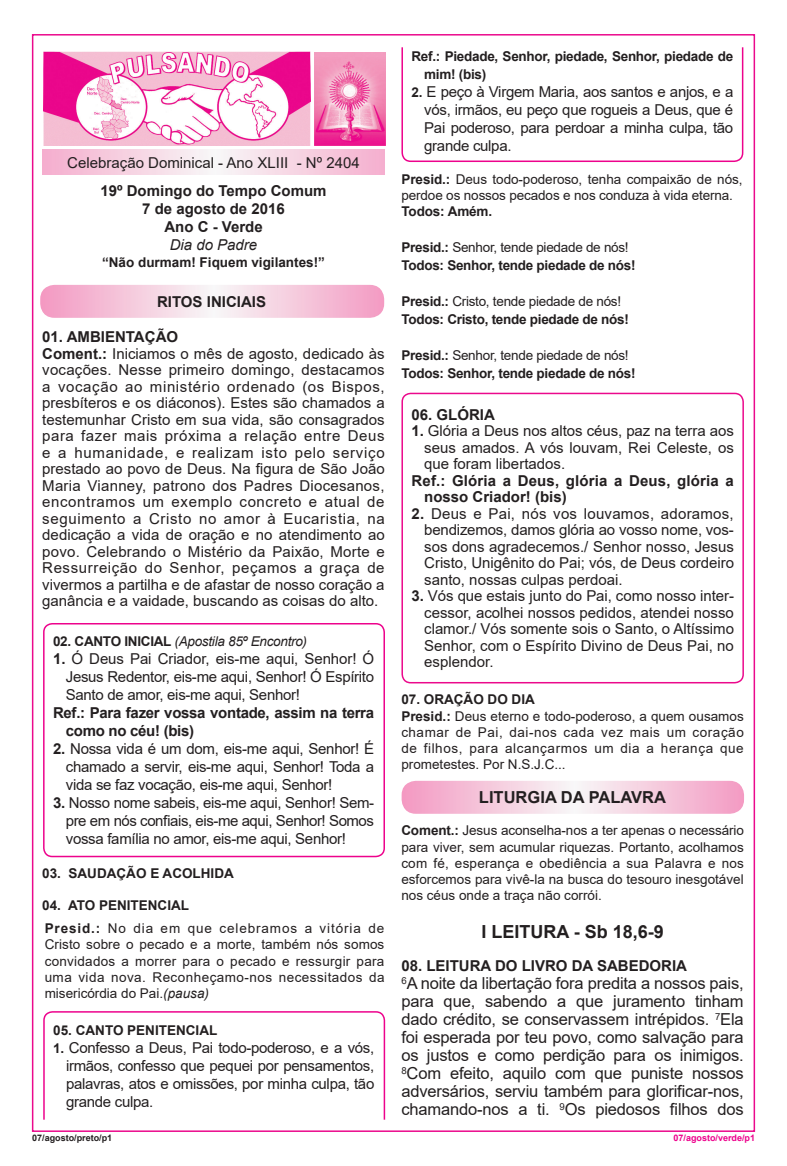
<style>
.page{position:relative;width:787px;height:1166px;background:#fff}
.page>*{position:absolute;margin:0;border:0;box-sizing:border-box;transform-origin:0 0}
.t1{font:700 18px "Arial";color:#231f20}
.t2{font:16.5px/18px "Arial";letter-spacing:-.01em;color:#231f20;text-align:justify}
.t3{font:700 16.5px "Arial";color:#231f20}
.t4{font:15px/16.5px "Arial";color:#231f20;text-align:justify}
.t5{font:700 15px/18px "Arial";color:#231f20;text-align:center}
.t6{font:700 15px/18px "Arial";letter-spacing:-.02em;color:#231f20}
.t7{font:italic 15px "Arial";color:#231f20}
.t8{font:13.5px/16.2px "Arial";color:#231f20;text-align:justify}
.t9{font:700 13.5px/18px "Arial";letter-spacing:-.02em;color:#231f20}
.t10{font:13.5px/16.2px "Arial";letter-spacing:.04em;color:#231f20}
.t11{font:700 13.5px "Arial";color:#231f20}
.t12{font:italic 13.5px "Arial";letter-spacing:-.02em;color:#231f20}
.t13{font:700 9px "Arial";color:#231f20}
.t14{font:700 9px "Arial";color:#ed028c}
.s1{font-weight:700}
.s2{font-weight:700;font-style:normal}
.s3{font-style:italic}
.s4{font-weight:700;font-size:13.5px}
.s5{font-weight:400}
</style>
<div class="page">
<svg style="left:42px;top:285px;width:340px;height:31px;background:#f5c9dd"></svg>
<div style="left:40px;top:285px;width:344px;height:33px;border:2px solid #fff;border-radius:14px"></div>
<svg style="left:403px;top:783px;width:340px;height:29px;background:#f5c9dc"></svg>
<div style="left:401px;top:780px;width:343px;height:33px;border:2px solid #fff;border-radius:14px"></div>
<svg style="left:42px;top:149px;width:343px;height:26px;background:#f6d2e2"></svg>
<img style="left:43px;top:52px;width:267px;height:94px">
<img style="left:315px;top:52px;width:71px;height:94px">
<div style="left:401px;top:392px;width:343px;height:291px;border:2px solid #eb098c;border-radius:9px"></div>
<svg style="left:43px;top:1011px;width:343px;height:109px"></svg>
<svg style="left:401px;top:47px;width:343px;height:115px"></svg>
<div style="left:43px;top:622px;width:342px;height:235px;border:2px solid #ed028c;border-radius:9px"></div>
<p class="t4" style="left:67px;top:154px;width:294px">Celebração Dominical - Ano XLIII - Nº 2404</p>
<p class="t5" style="left:100px;top:182px;width:228px">19º Domingo do Tempo Comum<br>7 de agosto de 2016<br>Ano C - Verde</p>
<p class="t7" style="left:170px;top:235px;width:89px">Dia do Padre</p>
<p class="t11" style="left:102px;top:252px;width:224px">“Não durmam! Fiquem vigilantes!”</p>
<p class="t5" style="left:157px;top:292px;width:110px">RITOS INICIAIS</p>
<p class="t4" style="left:42px;top:328px;width:344px;text-align:left"><span class="s1">01. AMBIENTAÇÃO<br>Coment.:</span> Iniciamos o mês de agosto, dedicado às vocações. Nesse primeiro domingo, destacamos a vocação ao ministério ordenado (os Bispos, presbíteros e os diáconos). Estes são chamados a testemunhar Cristo em sua vida, são consagrados para fazer mais próxima a relação entre Deus e a humanidade, e realizam isto pelo serviço prestado ao povo de Deus. Na figura de São João Maria Vianney, patrono dos Padres Diocesanos, encontramos um exemplo concreto e atual de seguimento a Cristo no amor à Eucaristia, na dedicação a vida de oração e no atendimento ao povo. Celebrando o Mistério da Paixão, Morte e Ressurreição do Senhor, peçamos a graça de vivermos a partilha e de afastar de nosso coração a ganância e a vaidade, buscando as coisas do alto.</p>
<p class="t12" style="left:53px;top:632px;width:255px"><span class="s2">02. CANTO INICIAL</span> (Apostila 85º Encontro)</p>
<p class="t4" style="left:66px;top:649px;width:310px;line-height:18px;text-indent:-13px"><span class="s1">1.</span> Ó Deus Pai Criador, eis-me aqui, Senhor! Ó Jesus Redentor, eis-me aqui, Senhor! Ó Espírito Santo de amor, eis-me aqui, Senhor!</p>
<p class="t6" style="left:66px;top:703px;width:310px;text-indent:-13px">Ref.: Para fazer vossa vontade, assim na terra como no céu! (bis)</p>
<p class="t4" style="left:66px;top:739px;width:310px;line-height:18px;text-indent:-13px"><span class="s1">2.</span> Nossa vida é um dom, eis-me aqui, Senhor! É chamado a servir, eis-me aqui, Senhor! Toda a vida se faz vocação, eis-me aqui, Senhor!</p>
<p class="t4" style="left:66px;top:793px;width:310px;line-height:18px;text-indent:-13px"><span class="s1">3.</span> Nosso nome sabeis, eis-me aqui, Senhor! Sem&shy;pre em nós confiais, eis-me aqui, Senhor! Somos vossa família no amor, eis-me aqui, Senhor!</p>
<p class="t11" style="left:42px;top:863px;width:193px">03. SAUDAÇÃO E ACOLHIDA</p>
<p class="t11" style="left:42px;top:895px;width:148px">04. ATO PENITENCIAL</p>
<p class="t8" style="left:45px;top:919px;width:341px"><span class="s1">Presid.:</span> No dia em que celebramos a vitória de Cristo sobre o pecado e a morte, também nós somos convidados a morrer para o pecado e ressurgir para uma vida nova. Reconheçamo-nos necessitados da misericórdia do Pai.<span class="s3">(pausa)</span></p>
<p class="t11" style="left:53px;top:1020px;width:166px">05. CANTO PENITENCIAL</p>
<p class="t4" style="left:66px;top:1037px;width:310px;line-height:18px;text-indent:-13px"><span class="s4">1.</span> Confesso a Deus, Pai todo-poderoso, e a vós, irmãos, confesso que pequei por pensamentos, palavras, atos e omissões, por minha culpa, tão grande culpa.</p>
<p class="t9" style="left:424px;top:47px;width:311px;text-indent:-13px">Ref.: Piedade, Senhor, piedade, Senhor, piedade de mim! (bis)</p>
<p class="t4" style="left:424px;top:82px;width:310px;line-height:18px;text-indent:-13px"><span class="s4">2.</span> E peço à Virgem Maria, aos santos e anjos, e a vós, irmãos, eu peço que rogueis a Deus, que é Pai poderoso, para perdoar a minha culpa, tão grande culpa.</p>
<p class="t8" style="left:401px;top:171px;width:342px"><span class="s1">Presid.:</span> Deus todo-poderoso, tenha compaixão de nós, perdoe os nossos pecados e nos conduza à vida eterna.</p>
<p class="t9" style="left:401px;top:202px;width:92px">Todos: Amém.</p>
<p class="t9" style="left:401px;top:238px;width:236px">Presid.: <span class="s5">Senhor, tende piedade de nós!<br></span>Todos: Senhor, tende piedade de nós!</p>
<p class="t9" style="left:401px;top:292px;width:229px">Presid.: <span class="s5">Cristo, tende piedade de nós!<br></span>Todos: Cristo, tende piedade de nós!</p>
<p class="t9" style="left:401px;top:346px;width:236px">Presid.: <span class="s5">Senhor, tende piedade de nós!<br></span>Todos: Senhor, tende piedade de nós!</p>
<p class="t5" style="left:411px;top:405px;width:85px">06. GLÓRIA</p>
<p class="t4" style="left:424px;top:422px;width:311px;text-indent:-13px"><span class="s1">1.</span> Glória a Deus nos altos céus, paz na terra aos seus amados. A vós louvam, Rei Celeste, os que foram libertados.</p>
<p class="t5" style="left:424px;top:472px;width:311px;line-height:16.5px;text-align:left;text-indent:-13px">Ref.: Glória a Deus, glória a Deus, glória a nosso Criador! (bis)</p>
<p class="t4" style="left:424px;top:505px;width:311px;text-indent:-13px"><span class="s1">2.</span> Deus e Pai, nós vos louvamos, adoramos, bendizemos, damos glória ao vosso nome, vos&shy;sos dons agradecemos./ Senhor nosso, Jesus Cristo, Unigênito do Pai; vós, de Deus cordeiro santo, nossas culpas perdoai.</p>
<p class="t4" style="left:424px;top:587px;width:311px;text-indent:-13px"><span class="s1">3.</span> Vós que estais junto do Pai, como nosso inter&shy;cessor, acolhei nossos pedidos, atendei nosso clamor./ Vós somente sois o Santo, o Altíssimo Senhor, com o Espírito Divino de Deus Pai, no esplendor.</p>
<p class="t10" style="left:401px;top:691px;width:344px"><span class="s1">07. ORAÇÃO DO DIA<br>Presid.:</span> Deus eterno e todo-poderoso, a quem ousamos chamar de Pai, dai-nos cada vez mais um coração de filhos, para alcançarmos um dia a herança que prometestes. Por N.S.J.C...</p>
<p class="t3" style="left:479px;top:785px;width:188px">LITURGIA DA PALAVRA</p>
<p class="t8" style="left:401px;top:822px;width:344px"><span class="s1">Coment.:</span> Jesus aconselha-nos a ter apenas o necessário para viver, sem acumular riquezas. Portanto, acolhamos com fé, esperança e obediência a sua Palavra e nos esforcemos para vivê-la na busca do tesouro inesgotável nos céus onde a traça não corrói.</p>
<p class="t1" style="left:481px;top:918px;width:184px">I LEITURA - Sb 18,6-9</p>
<p class="t5" style="left:401px;top:956px;width:287px">08. LEITURA DO LIVRO DA SABEDORIA</p>
<p class="t2" style="left:401px;top:973px;width:344px"><sup>6</sup>A noite da libertação fora predita a nossos pais, para que, sabendo a que juramento tinham dado crédito, se conservassem intrépidos. <sup>7</sup>Ela foi esperada por teu povo, como salvação para os justos e como perdição para os inimigos.<br><sup>8</sup>Com efeito, aquilo com que puniste nossos adversários, serviu também para glorificar-nos, chamando-nos a ti. <sup>9</sup>Os piedosos filhos dos</p>
<p class="t13" style="left:32px;top:1131px;width:82px">07/agosto/preto/p1</p>
<p class="t14" style="left:673px;top:1131px;width:83px">07/agosto/verde/p1</p>
</div>
